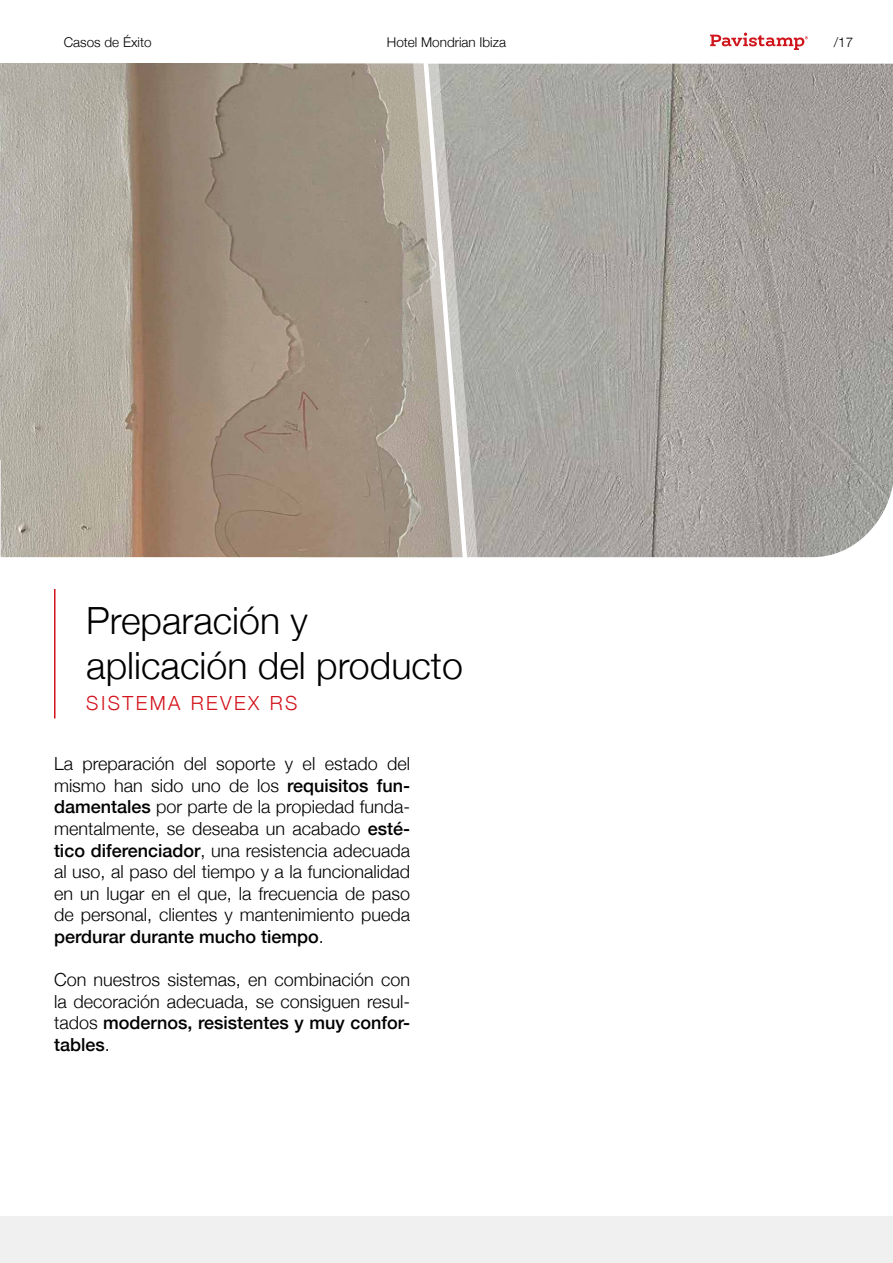
<style>
.page{position:relative;width:893px;height:1263px;background:#fff}
.page>*{position:absolute;margin:0;border:0;box-sizing:border-box;transform-origin:0 0}
.t1{font:300 37.5px/45px "Helvetica Neue";color:#000}
.t2{font:300 19.5px "Helvetica Neue";letter-spacing:.125em;color:#d3121b}
.t3{font:300 18px/21.6px "Helvetica Neue";color:#000;text-align:justify}
.t4{font:300 13.5px "Helvetica Neue";color:#000}
.s1{font-weight:500}
</style>
<div class="page">
<svg style="left:710px;top:33px;width:98px;height:17px"></svg>
<div style="left:0;top:1216px;width:893px;height:47px;background:#f0f0f1"></div>
<hr style="left:54px;top:589px;width:2px;height:129px;background:#d3121b">
<img style="left:480px;top:64px;width:413px;height:493px">
<img style="left:1px;top:63px;width:412px;height:396px">
<img style="left:1px;top:459px;width:412px;height:98px">
<svg style="left:413px;top:63px;width:67px;height:495px;background:#bab6af"></svg>
<p class="t4" style="left:64px;top:31px;width:89px">Casos de Éxito</p>
<p class="t4" style="left:387px;top:31px;width:121px">Hotel Mondrian Ibiza</p>
<p class="t4" style="left:834px;top:31px;width:21px">/17</p>
<h1 class="t1" style="left:86px;top:595px;width:378px">Preparación y aplicación del producto</h1>
<p class="t2" style="left:86px;top:687px;width:213px">SISTEMA REVEX RS</p>
<p class="t3" style="left:54px;top:751px;width:358px">La preparación del soporte y el estado del mismo han sido uno de los <span class="s1">requisitos fun&shy;damentales</span> por parte de la propiedad funda&shy;mentalmente, se deseaba un acabado <span class="s1">esté&shy;tico diferenciador</span>, una resistencia adecuada al uso, al paso del tiempo y a la funcionalidad en un lugar en el que, la frecuencia de paso de personal, clientes y mantenimiento pueda <span class="s1">perdurar durante mucho tiempo</span>.</p>
<p class="t3" style="left:54px;top:967px;width:358px">Con nuestros sistemas, en combinación con la decoración adecuada, se consiguen resul&shy;tados <span class="s1">modernos, resistentes y muy confor&shy;tables</span>.</p>
</div>
